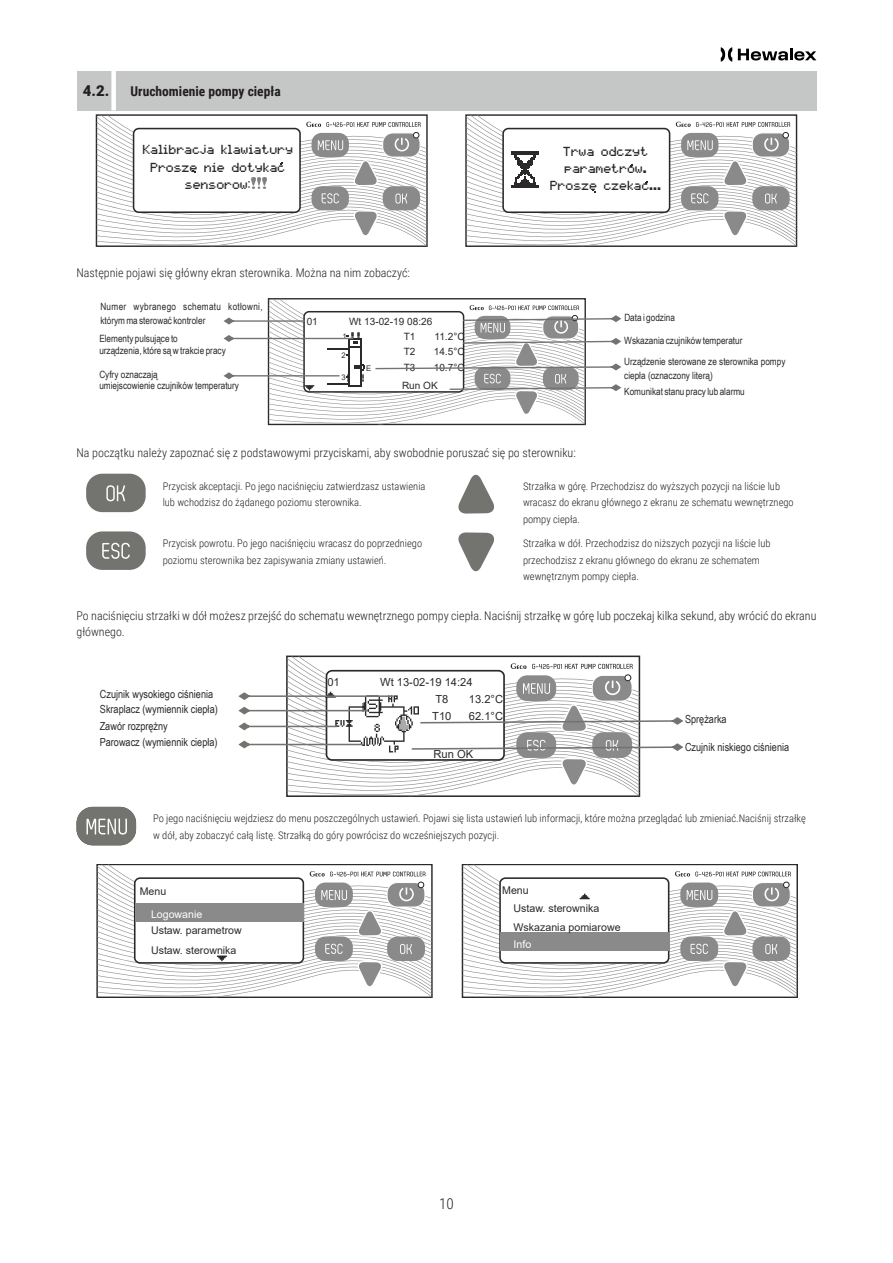
<style>
.page{position:relative;width:893px;height:1263px;background:#fff}
.page>*{position:absolute;margin:0;border:0;box-sizing:border-box;transform-origin:0 0}
.t1{font:900 15px "Roboto";color:#231f20}
.t2{font:300 15px "Roboto Condensed";color:#231f20}
.t3{font:700 13.5px "Roboto Condensed";color:#231f20}
.akapit{font:300 12px "Roboto Condensed";color:#231f20}
.t4{font:11.25px/17.1px "Arial";color:#2b2929}
.t5{font:11.1px/16.2px "Arial Narrow";color:#2b2929}
.t6{font:10.65px/18.1px "Arial";color:#2b2929}
.t7{font:10.65px "Arial";color:#fff}
.buttons-description{font:300 10.5px/16.5px "Roboto Condensed";color:#231f20}
.t8{font:10.5px/17.1px "pixelmix";color:#2b2929;text-align:center}
.t9{font:10.05px/11.4px "Arial Narrow";color:#2b2929}
.t10{font:10.05px/13.6px "Arial Narrow";letter-spacing:.03em;color:#2b2929}
.t11{font:10.05px/15.3px "Arial";color:#2b2929;text-align:justify}
.t12{font:7.65px "Arial";color:#2b2929}
</style>
<div class="page">
<svg style="left:738px;top:49px;width:78px;height:11px"></svg>
<svg style="left:721px;top:47px;width:11px;height:15px"></svg>
<svg style="left:465px;top:114px;width:332px;height:133px"></svg>
<svg style="left:96px;top:114px;width:332px;height:133px"></svg>
<svg style="left:461px;top:864px;width:336px;height:133px"></svg>
<svg style="left:96px;top:864px;width:337px;height:133px"></svg>
<svg style="left:224px;top:298px;width:397px;height:128px"></svg>
<svg style="left:238px;top:656px;width:445px;height:140px"></svg>
<div style="left:77px;top:807px;width:59px;height:38px;background:#737370;border-radius:16px"></div>
<svg style="left:86px;top:818px;width:41px;height:17px"></svg>
<div style="left:86px;top:474px;width:60px;height:38px;background:#737370;border-radius:16px"></div>
<svg style="left:106px;top:485px;width:19px;height:16px"></svg>
<svg style="left:458px;top:474px;width:36px;height:40px"></svg>
<svg style="left:458px;top:532px;width:36px;height:39px"></svg>
<div style="left:86px;top:531px;width:60px;height:39px;background:#737370;border-radius:16px"></div>
<svg style="left:102px;top:543px;width:28px;height:16px"></svg>
<div style="left:77px;top:71px;width:739px;height:39px;background:#c5c6c6"></div>
<div style="left:111px;top:71px;width:5px;height:39px;background:#fff"></div>
<p class="t1" style="left:83px;top:80px;width:28px">4.2.</p>
<p class="t3" style="left:131px;top:81px;width:152px">Uruchomienie pompy ciepła</p>
<p class="t8" style="left:144px;top:143px;width:152px;line-height:16.6px">Kalibracja klawiatury<br>Prosze nie dotykac sensorow:</p>
<p class="t8" style="left:188px;top:177px;width:64px">sensorow</p>
<p class="akapit" style="left:77px;top:264px;width:335px">Następnie pojawi się główny ekran sterownika. Można na nim zobaczyć:</p>
<p class="t10" style="left:100px;top:299px;width:164px">Numer wybranego schematu kotłowni, którym ma sterować kontroler</p>
<p class="t9" style="left:99px;top:333px;width:128px">Elementy pulsujące to<br>urządzenia, które są w trakcie pracy</p>
<p class="t9" style="left:99px;top:368px;width:141px">Cyfry oznaczają<br>umiejscowienie czujników temperatury</p>
<p class="t11" style="left:307px;top:314px;width:13px">01</p>
<p class="t11" style="left:349px;top:314px;width:85px">Wt 13-02-19 08:26</p>
<p class="t12" style="left:342px;top:331px;width:6px">1</p>
<p class="t12" style="left:341px;top:350px;width:6px">2</p>
<p class="t12" style="left:341px;top:372px;width:6px">3</p>
<p class="t12" style="left:366px;top:363px;width:7px">E</p>
<p class="t11" style="left:404px;top:329px;width:13px">T1<br>T2<br>T3</p>
<p class="t11" style="left:434px;top:329px;width:32px">11.2 C 14.5°C 10.7°C</p>
<p class="t11" style="left:453px;top:329px;width:6px">°</p>
<p class="t11" style="left:402px;top:378px;width:37px">Run OK</p>
<p class="t8" style="left:513px;top:143px;width:152px">Kalibracja klawiatury<br>Prosze nie dotykac sensorow</p>
<p class="t8" style="left:550px;top:144px;width:113px">Trwa odczyt parametrow.<br>Prosze czekac...</p>
<p class="t9" style="left:624px;top:312px;width:52px">Data i godzina</p>
<p class="t9" style="left:624px;top:334px;width:120px">Wskazania czujników temperatur</p>
<p class="t9" style="left:624px;top:354px;width:163px;line-height:13.6px">Urządzenie sterowane ze sterownika pompy ciepła (oznaczony literą)</p>
<p class="t9" style="left:624px;top:385px;width:122px">Komunikat stanu pracy lub alarmu</p>
<p class="akapit" style="left:77px;top:444px;width:501px">Na początku należy zapoznać się z podstawowymi przyciskami, aby swobodnie poruszać się po sterowniku:</p>
<p class="buttons-description" style="left:163px;top:477px;width:264px">Przycisk akceptacji. Po jego naciśnięciu zatwierdzasz ustawienia</p>
<p class="buttons-description" style="left:163px;top:494px;width:200px">lub wchodzisz do żądanego poziomu sterownika.</p>
<p class="buttons-description" style="left:163px;top:535px;width:261px">Przycisk powrotu. Po jego naciśnięciu wracasz do poprzedniego</p>
<p class="buttons-description" style="left:163px;top:551px;width:225px">poziomu sterownika bez zapisywania zmiany ustawień.</p>
<p class="buttons-description" style="left:523px;top:477px;width:259px">Strzałka w górę. Przechodzisz do wyższych pozycji na liście lub</p>
<p class="buttons-description" style="left:523px;top:494px;width:272px">wracasz do ekranu głównego z ekranu ze schematu wewnętrznego pompy ciepła.</p>
<p class="buttons-description" style="left:523px;top:535px;width:249px">Strzałka w dół. Przechodzisz do niższych pozycji na liście lub</p>
<p class="buttons-description" style="left:523px;top:551px;width:238px">przechodzisz z ekranu głównego do ekranu ze schematem</p>
<p class="buttons-description" style="left:523px;top:568px;width:117px">wewnętrznym pompy ciepła.</p>
<p class="akapit" style="left:77px;top:607px;width:741px">Po naciśnięciu strzałki w dół możesz przejść do schematu wewnętrznego pompy ciepła. Naciśnij strzałkę w górę lub poczekaj kilka sekund, aby wrócić do ekranu</p>
<p class="akapit" style="left:77px;top:624px;width:50px">głównego.</p>
<p class="t4" style="left:327px;top:674px;width:14px">01</p>
<p class="t4" style="left:469px;top:674px;width:36px;line-height:16.5px;text-indent:-89px">Wt 13-02-19 14:24<br>13.2°C</p>
<p class="t5" style="left:100px;top:685px;width:120px">Czujnik wysokiego ciśnienia<br>Skraplacz (wymiennik ciepła)<br>Zawór rozprężny<br>Parowacz (wymiennik ciepła)</p>
<p class="t4" style="left:432px;top:690px;width:21px">T8<br>T10</p>
<p class="t4" style="left:433px;top:745px;width:41px">Run OK</p>
<p class="t5" style="left:685px;top:710px;width:43px">Sprężarka</p>
<p class="t5" style="left:685px;top:738px;width:106px">Czujnik niskiego ciśnienia</p>
<p class="buttons-description" style="left:153px;top:810px;width:654px">Po jego naciśnięciu wejdziesz do menu poszczególnych ustawień. Pojawi się lista ustawień lub informacji, które można przeglądać lub zmieniać.Naciśnij strzałkę w dół, aby zobaczyć całą listę. Strzałką do góry powrócisz do wcześniejszych pozycji.</p>
<p class="t6" style="left:140px;top:882px;width:28px">Menu</p>
<p class="t6" style="left:151px;top:921px;width:92px;line-height:19.4px">Ustaw. parametrow<br>Ustaw. sterownika</p>
<p class="t7" style="left:151px;top:907px;width:53px">Logowanie</p>
<p class="t6" style="left:513px;top:881px;width:87px;text-indent:-11px">Menu<br>Ustaw. sterownika</p>
<p class="t6" style="left:513px;top:918px;width:109px">Wskazania pomiarowe</p>
<p class="t7" style="left:513px;top:936px;width:19px">Info</p>
<h1 class="t2" style="left:439px;top:1193px;width:16px">10</h1>
</div>
